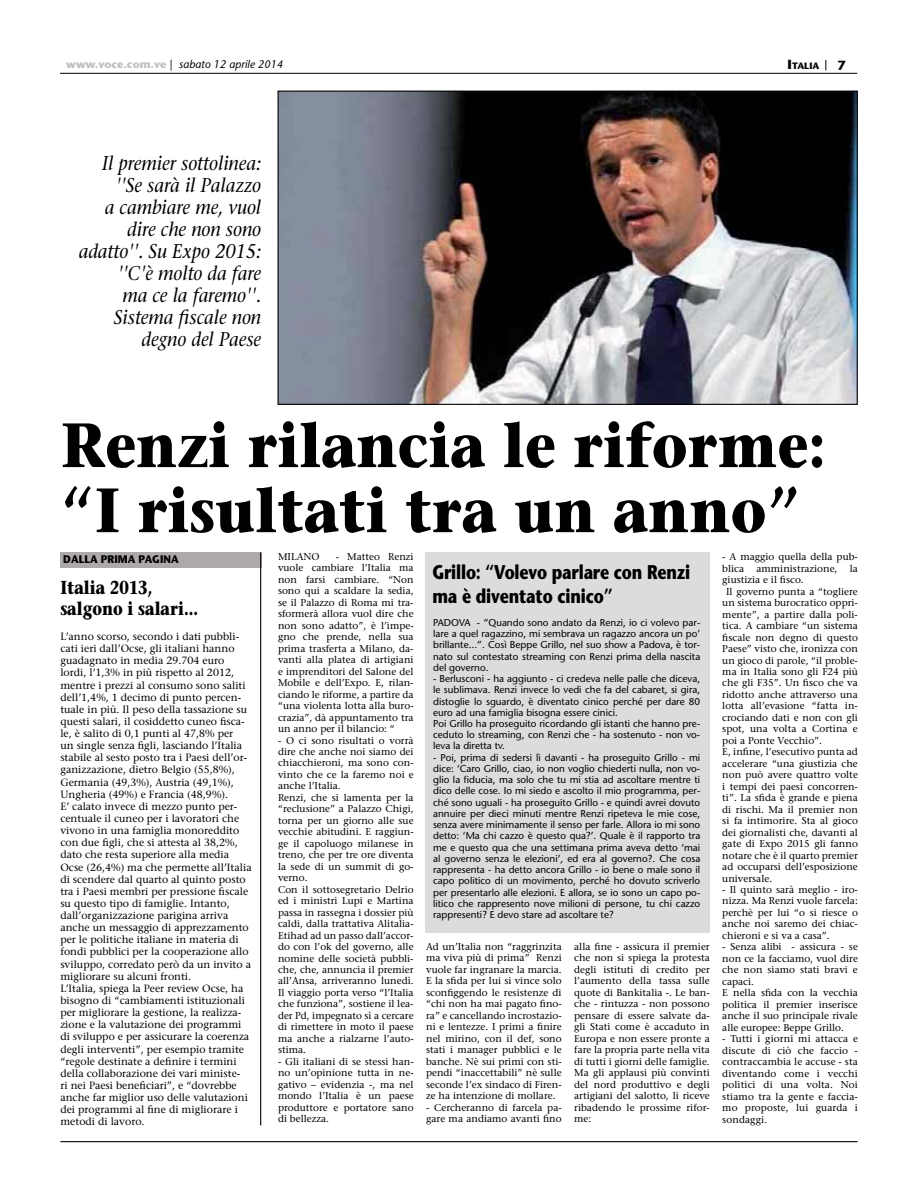
<style>
.page{position:relative;width:918px;height:1188px;background:#fff}
.page>*{position:absolute;margin:0;border:0;box-sizing:border-box;transform-origin:0 0}
.t1{font:700 62.4px/65.1px "Stone Serif";color:#000;scale:.89 1}
.t2{font:italic 19.8px/22px "Stone Serif";color:#000;text-align:right;scale:.9 1}
.t3{font:700 19.8px/24.3px "Stone Sans";letter-spacing:-.01em;color:#000;scale:.8 1}
.t4{font:700 18.75px/21px "Stone Serif";color:#000;scale:.8 1}
.t5{font:700 13.2px "Stone Sans";color:#000}
.t6{font:italic 11.1px "Stone Sans";color:#000}
.t7{font:700 11.1px "Stone Sans";color:#000;scale:.93 1}
.t8{font:10.5px/12.1px "Stone Serif";color:#000}
.t9{font:9.9px/11.4px "Stone Serif";color:#000;text-align:justify}
.t10{font:9.9px/11.2px "Stone Sans";color:#000;text-align:justify}
.t11{font:700 9.3px "Stone Sans";color:#000}
.s1{font-weight:700;font-style:normal;color:#bbbec3}
.s2{font-style:normal}
.s3{font-size:13.2px}
</style>
<div class="page">
<hr style="left:60px;top:1141px;width:798px;height:1px;background:#000">
<div style="left:60px;top:552px;width:201px;height:16px;background:#aea9a9"></div>
<hr style="left:260px;top:552px;width:1px;height:573px;background:#000">
<hr style="left:60px;top:73px;width:797px;height:1px;background:#000">
<div style="left:426px;top:552px;width:284px;height:381px;background:#dadcde"></div>
<img style="left:280px;top:93px;width:576px;height:310px">
<p class="t6" style="left:66px;top:60px;width:218px"><span class="s1">www.voce.com.ve</span> <span class="s2">|</span> sabato 12 aprile 2014</p>
<p class="t11" style="left:788px;top:63px;width:33px"><span class="s3">I</span>TALIA</p>
<h3 class="t5" style="left:838px;top:60px;width:10px">7</h3>
<h2 class="t2" style="left:79px;top:154px;width:204px">Il premier sottolinea: ''Se sarà il Palazzo<br>a cambiare me, vuol dire che non sono adatto''. Su Expo 2015: ''C'è molto da fare<br>ma ce la faremo''.<br>Sistema fiscale non degno del Paese</h2>
<h1 class="t1" style="left:61px;top:419px;width:861px">Renzi rilancia le riforme: “I risultati tra un anno”</h1>
<p class="t7" style="left:63px;top:555px;width:125px">DALLA PRIMA PAGINA</p>
<p class="t9" style="left:278px;top:552px;width:43px">MILANO</p>
<p class="t9" style="left:722px;top:552px;width:137px">- A maggio quella della pub-</p>
<p class="t9" style="left:722px;top:564px;width:137px">blica amministrazione, la</p>
<p class="t9" style="left:722px;top:575px;width:83px">giustizia e il fisco.</p>
<p class="t9" style="left:726px;top:587px;width:133px">Il governo punta a “togliere</p>
<p class="t9" style="left:722px;top:598px;width:137px">un sistema burocratico oppri-</p>
<p class="t9" style="left:722px;top:610px;width:137px">mente”, a partire dalla poli-</p>
<p class="t9" style="left:722px;top:621px;width:137px">tica. A cambiare “un sistema</p>
<p class="t9" style="left:722px;top:632px;width:137px">fiscale non degno di questo</p>
<p class="t9" style="left:722px;top:644px;width:137px">Paese” visto che, ironizza con</p>
<p class="t9" style="left:722px;top:655px;width:137px">un gioco di parole, “il proble-</p>
<p class="t9" style="left:722px;top:667px;width:137px">ma in Italia sono gli F24 più</p>
<p class="t9" style="left:722px;top:678px;width:137px">che gli F35”. Un fisco che va</p>
<p class="t9" style="left:722px;top:690px;width:137px">ridotto anche attraverso una</p>
<p class="t9" style="left:722px;top:701px;width:137px">lotta all’evasione “fatta in-</p>
<p class="t9" style="left:722px;top:713px;width:137px">crociando dati e non con gli</p>
<p class="t9" style="left:722px;top:724px;width:137px">spot, una volta a Cortina e</p>
<p class="t9" style="left:722px;top:736px;width:101px">poi a Ponte Vecchio”.</p>
<p class="t9" style="left:722px;top:747px;width:137px">E, infine, l’esecutivo punta ad</p>
<p class="t9" style="left:722px;top:759px;width:137px">accelerare “una giustizia che</p>
<p class="t9" style="left:722px;top:770px;width:137px">non può avere quattro volte</p>
<p class="t9" style="left:722px;top:782px;width:137px">i tempi dei paesi concorren-</p>
<p class="t9" style="left:722px;top:793px;width:137px">ti”. La sfida è grande e piena</p>
<p class="t9" style="left:722px;top:805px;width:137px">di rischi. Ma il premier non</p>
<p class="t9" style="left:722px;top:816px;width:137px">si fa intimorire. Sta al gioco</p>
<p class="t9" style="left:722px;top:828px;width:137px">dei giornalisti che, davanti al</p>
<p class="t9" style="left:722px;top:839px;width:137px">gate di Expo 2015 gli fanno</p>
<p class="t9" style="left:722px;top:850px;width:137px">notare che è il quarto premier</p>
<p class="t9" style="left:722px;top:862px;width:137px">ad occuparsi dell’esposizione</p>
<p class="t9" style="left:722px;top:873px;width:51px">universale.</p>
<p class="t9" style="left:722px;top:885px;width:137px">- Il quinto sarà meglio - iro&shy;nizza. Ma Renzi vuole farcela: perchè per lui “o si riesce o anche noi saremo dei chiac&shy;chieroni e si va a casa”.</p>
<p class="t9" style="left:722px;top:942px;width:137px;text-align:left">- Senza alibi - assicura - se non ce la facciamo, vuol dire che non siamo stati bravi e capaci.<br>E nella sfida con la vecchia politica il premier inserisce anche il suo principale rivale alle europee: Beppe Grillo.</p>
<p class="t9" style="left:722px;top:1034px;width:137px">- Tutti i giorni mi attacca e discute di ciò che faccio - contraccambia le accuse - sta diventando come i vecchi politici di una volta. Noi stiamo tra la gente e faccia&shy;mo proposte, lui guarda i sondaggi.</p>
<p class="t9" style="left:278px;top:552px;width:137px;text-indent:58px">- Matteo Renzi vuole cambiare l’Italia ma non farsi cambiare. “Non sono qui a scaldare la sedia, se il Palazzo di Roma mi tra&shy;sformerà allora vuol dire che non sono adatto”, è l’impe&shy;gno che prende, nella sua prima trasferta a Milano, da&shy;vanti alla platea di artigiani e imprenditori del Salone del Mobile e dell’Expo. E, rilan&shy;ciando le riforme, a partire da “una violenta lotta alla buro&shy;crazia”, dà appuntamento tra un anno per il bilancio: “</p>
<p class="t9" style="left:278px;top:735px;width:137px;text-align:left">- O ci sono risultati o vorrà dire che anche noi siamo dei chiacchieroni, ma sono con&shy;vinto che ce la faremo noi e anche l’Italia.<br>Renzi, che si lamenta per la “reclusione” a Palazzo Chigi, torna per un giorno alle sue vecchie abitudini. E raggiun&shy;ge il capoluogo milanese in treno, che per tre ore diventa la sede di un summit di go&shy;verno.<br>Con il sottosegretario Delrio ed i ministri Lupi e Martina passa in rassegna i dossier più caldi, dalla trattativa Alitalia-<br>Etihad ad un passo dall’accor&shy;do con l’ok del governo, alle nomine delle società pubbli&shy;che, che, annuncia il premier all’Ansa, arriveranno lunedì.<br>Il viaggio porta verso “l’Italia che funziona”, sostiene il lea&shy;der Pd, impegnato sì a cercare di rimettere in moto il paese ma anche a rialzarne l’auto&shy;stima.</p>
<p class="t9" style="left:278px;top:1057px;width:137px">- Gli italiani di se stessi han&shy;no un’opinione tutta in ne&shy;gativo – evidenzia -, ma nel mondo l’Italia è un paese produttore e portatore sano di bellezza.</p>
<h2 class="t3" style="left:432px;top:562px;width:324px">Grillo: “Volevo parlare con Renzi ma è diventato cinico”</h2>
<h3 class="t4" style="left:60px;top:579px;width:174px">Italia 2013, salgono i salari...</h3>
<p class="t8" style="left:60px;top:631px;width:193px">L’anno scorso, secondo i dati pubbli&shy;cati ieri dall’Ocse, gli italiani hanno guadagnato in media 29.704 euro lordi, l’1,3% in più rispetto al 2012, mentre i prezzi al consumo sono saliti dell’1,4%, 1 decimo di punto percen&shy;tuale in più. Il peso della tassazione su questi salari, il cosiddetto cuneo fisca&shy;le, è salito di 0,1 punti al 47,8% per<br>un single senza figli, lasciando l’Italia stabile al sesto posto tra i Paesi dell’or&shy;ganizzazione, dietro Belgio (55,8%), Germania (49,3%), Austria (49,1%), Ungheria (49%) e Francia (48,9%).<br>E’ calato invece di mezzo punto per&shy;centuale il cuneo per i lavoratori che vivono in una famiglia monoreddito con due figli, che si attesta al 38,2%, dato che resta superiore alla media Ocse (26,4%) ma che permette all’Italia di scendere dal quarto al quinto posto tra i Paesi membri per pressione fiscale su questo tipo di famiglie. Intanto, dall’organizzazione parigina arriva anche un messaggio di apprezzamento per le politiche italiane in materia di fondi pubblici per la cooperazione allo sviluppo, corredato però da un invito a migliorare su alcuni fronti.<br>L’Italia, spiega la Peer review Ocse, ha bisogno di “cambiamenti istituzionali per migliorare la gestione, la realizza&shy;zione e la valutazione dei programmi di sviluppo e per assicurare la coerenza degli interventi”, per esempio tramite “regole destinate a definire i termini della collaborazione dei vari ministe-<br>ri nei Paesi beneficiari”, e “dovrebbe anche far miglior uso delle valutazioni dei programmi al fine di migliorare i metodi di lavoro.</p>
<p class="t10" style="left:433px;top:618px;width:269px">PADOVA - “Quando sono andato da Renzi, io ci volevo par&shy;lare a quel ragazzino, mi sembrava un ragazzo ancora un po’ brillante...”. Così Beppe Grillo, nel suo show a Padova, è tor&shy;nato sul contestato streaming con Renzi prima della nascita del governo.</p>
<p class="t10" style="left:433px;top:674px;width:269px;text-align:left">- Berlusconi - ha aggiunto - ci credeva nelle palle che diceva, le sublimava. Renzi invece lo vedi che fa del cabaret, si gira, distoglie lo sguardo, è diventato cinico perché per dare 80 euro ad una famiglia bisogna essere cinici.<br>Poi Grillo ha proseguito ricordando gli istanti che hanno pre&shy;ceduto lo streaming, con Renzi che - ha sostenuto - non vo&shy;leva la diretta tv.</p>
<p class="t10" style="left:433px;top:753px;width:269px">- Poi, prima di sedersi lì davanti - ha proseguito Grillo - mi dice: ‘Caro Grillo, ciao, io non voglio chiederti nulla, non vo&shy;glio la fiducia, ma solo che tu mi stia ad ascoltare mentre ti dico delle cose. Io mi siedo e ascolto il mio programma, per&shy;ché sono uguali - ha proseguito Grillo - e quindi avrei dovuto annuire per dieci minuti mentre Renzi ripeteva le mie cose, senza avere minimamente il senso per farle. Allora io mi sono detto: ‘Ma chi cazzo è questo qua?’. Quale è il rapporto tra me e questo qua che una settimana prima aveva detto ‘mai al governo senza le elezioni’, ed era al governo?. Che cosa rappresenta - ha detto ancora Grillo - io bene o male sono il capo politico di un movimento, perché ho dovuto scriverlo per presentarlo alle elezioni. E allora, se io sono un capo po&shy;litico che rappresento nove milioni di persone, tu chi cazzo rappresenti? E devo stare ad ascoltare te?</p>
<p class="t9" style="left:426px;top:942px;width:137px">Ad un’Italia non “raggrinzita ma viva più di prima” Renzi vuole far ingranare la marcia.<br>E la sfida per lui si vince solo sconfiggendo le resistenze di “chi non ha mai pagato fino&shy;ra” e cancellando incrostazio&shy;ni e lentezze. I primi a finire nel mirino, con il def, sono stati i manager pubblici e le banche. Nè sui primi con sti&shy;pendi “inaccettabili” nè sulle seconde l’ex sindaco di Firen&shy;ze ha intenzione di mollare.</p>
<p class="t9" style="left:426px;top:1102px;width:137px">- Cercheranno di farcela pa&shy;gare ma andiamo avanti fino</p>
<p class="t9" style="left:574px;top:942px;width:137px">alla fine - assicura il premier che non si spiega la protesta degli istituti di credito per l’aumento della tassa sulle quote di Bankitalia -. Le ban&shy;che - rintuzza - non possono pensare di essere salvate da&shy;gli Stati come è accaduto in Europa e non essere pronte a fare la propria parte nella vita di tutti i giorni delle famiglie.<br>Ma gli applausi più convinti del nord produttivo e degli artigiani del salotto, li riceve ribadendo le prossime rifor&shy;me:</p>
</div>
